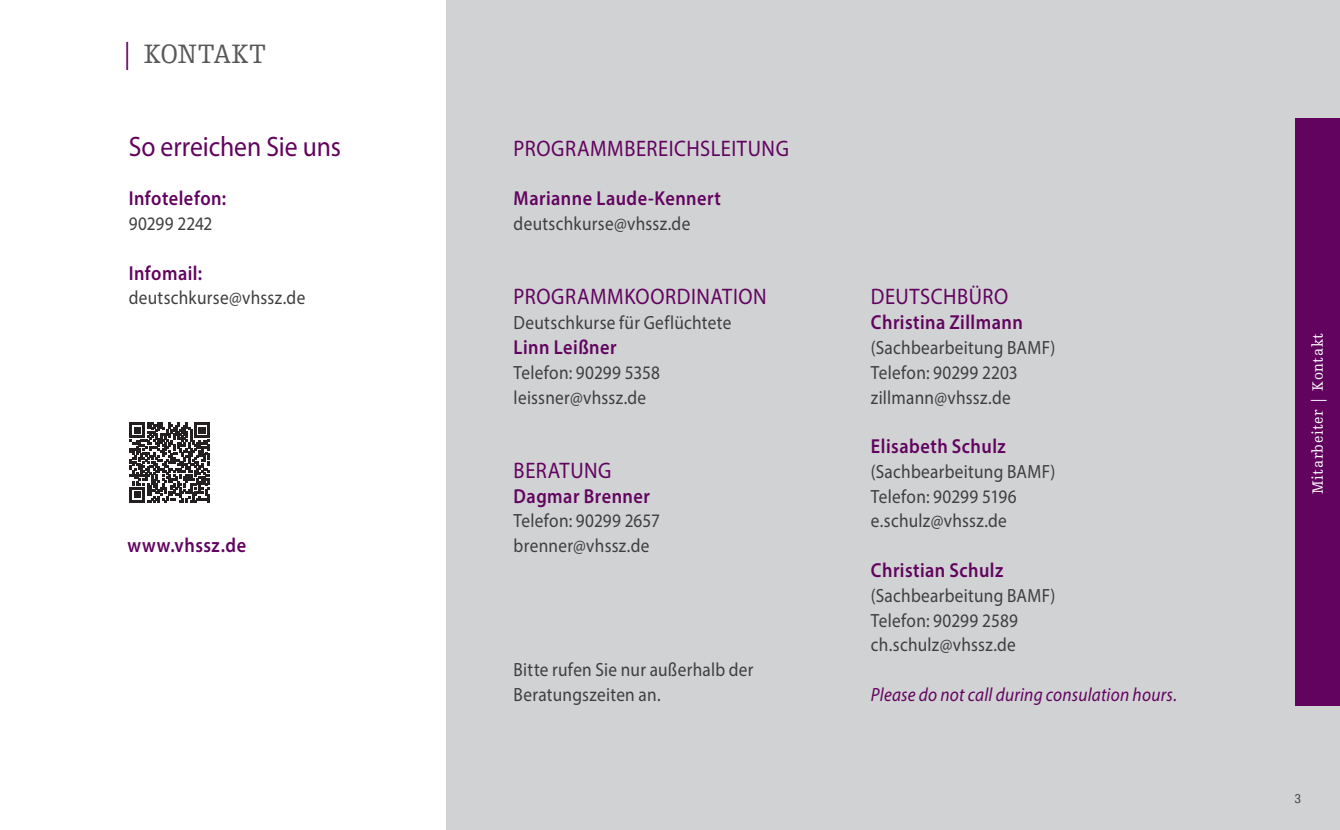
<style>
.page{position:relative;width:1340px;height:830px;background:#fff}
.page>*{position:absolute;margin:0;border:0;box-sizing:border-box;transform-origin:0 0}
.t1{font:28.12px "Myriad Pro";color:#62035f;scale:.91 1}
.t2{font:28.12px "Egyptienne F";letter-spacing:-.005em;color:#57585a;scale:.9 1}
.t3{font:22.5px "Myriad Pro";letter-spacing:.03em;color:#62035f;scale:.91 1}
.t4{font:600 20.25px "Myriad Pro";letter-spacing:.025em;color:#62035f;scale:.9 1}
.t5{font:19.12px/24.8px "Myriad Pro";letter-spacing:.015em;color:#3e3e3f;scale:.9 1}
.t6{font:italic 19.12px "Myriad Pro";letter-spacing:.015em;color:#62035f;scale:.9 1}
.t7{font:15.75px "Egyptienne F";letter-spacing:.04em;color:#fff;scale:.91 1}
.t8{font:13.5px "Egyptienne F";color:#3e3e3f;scale:.91 1}
.s1{color:#62035f}
</style>
<div class="page">
<div style="left:446px;top:0;width:893px;height:829px;background:#d1d2d4"></div>
<div style="left:1295px;top:118px;width:44px;height:587px;background:#62035f"></div>
<svg style="left:130px;top:422px;width:80px;height:80px"></svg>
<h1 class="t2" style="left:124px;top:38px;width:159px"><span class="s1">|</span> KONTAKT</h1>
<h1 class="t1" style="left:129px;top:129px;width:235px">So erreichen Sie uns</h1>
<p class="t4" style="left:129px;top:185px;width:110px">Infotelefon:</p>
<p class="t5" style="left:129px;top:211px;width:95px">90299 2242</p>
<p class="t4" style="left:129px;top:260px;width:83px">Infomail:</p>
<p class="t5" style="left:129px;top:285px;width:198px">deutschkurse@vhssz.de</p>
<p class="t4" style="left:128px;top:532px;width:133px">www.vhssz.de</p>
<p class="t3" style="left:513px;top:134px;width:304px">PROGRAMMBEREICHSLEITUNG</p>
<p class="t4" style="left:513px;top:185px;width:232px">Marianne Laude-Kennert</p>
<p class="t5" style="left:513px;top:211px;width:198px">deutschkurse@vhssz.de</p>
<p class="t3" style="left:513px;top:283px;width:280px">PROGRAMMKOORDINATION</p>
<p class="t5" style="left:513px;top:310px;width:243px">Deutschkurse für Geflüchtete</p>
<p class="t4" style="left:513px;top:334px;width:116px">Linn Leißner</p>
<p class="t5" style="left:513px;top:359px;width:164px">Telefon: 90299 5358 leissner@vhssz.de</p>
<p class="t3" style="left:513px;top:456px;width:109px">BERATUNG</p>
<p class="t4" style="left:513px;top:482px;width:153px">Dagmar Brenner</p>
<p class="t5" style="left:513px;top:508px;width:164px">Telefon: 90299 2657 brenner@vhssz.de</p>
<p class="t5" style="left:513px;top:656px;width:268px">Bitte rufen Sie nur außerhalb der<br>Beratungszeiten an.</p>
<p class="t3" style="left:871px;top:283px;width:152px">DEUTSCHBÜRO</p>
<p class="t4" style="left:871px;top:309px;width:170px">Christina Zillmann</p>
<p class="t5" style="left:871px;top:335px;width:206px">(Sachbearbeitung BAMF)<br>Telefon: 90299 2203 zillmann@vhssz.de</p>
<p class="t4" style="left:871px;top:433px;width:151px">Elisabeth Schulz</p>
<p class="t5" style="left:871px;top:458px;width:206px">(Sachbearbeitung BAMF)<br>Telefon: 90299 5196 e.schulz@vhssz.de</p>
<p class="t4" style="left:871px;top:557px;width:148px">Christian Schulz</p>
<p class="t5" style="left:871px;top:582px;width:206px">(Sachbearbeitung BAMF)<br>Telefon: 90299 2589 ch.schulz@vhssz.de</p>
<p class="t6" style="left:871px;top:682px;width:341px">Please do not call during consulation hours.</p>
<p class="t7" style="left:1309px;top:494px;width:179px;rotate:-90deg">Mitarbeiter | Kontakt</p>
<p class="t8" style="left:1294px;top:791px;width:9px">3</p>
</div>
